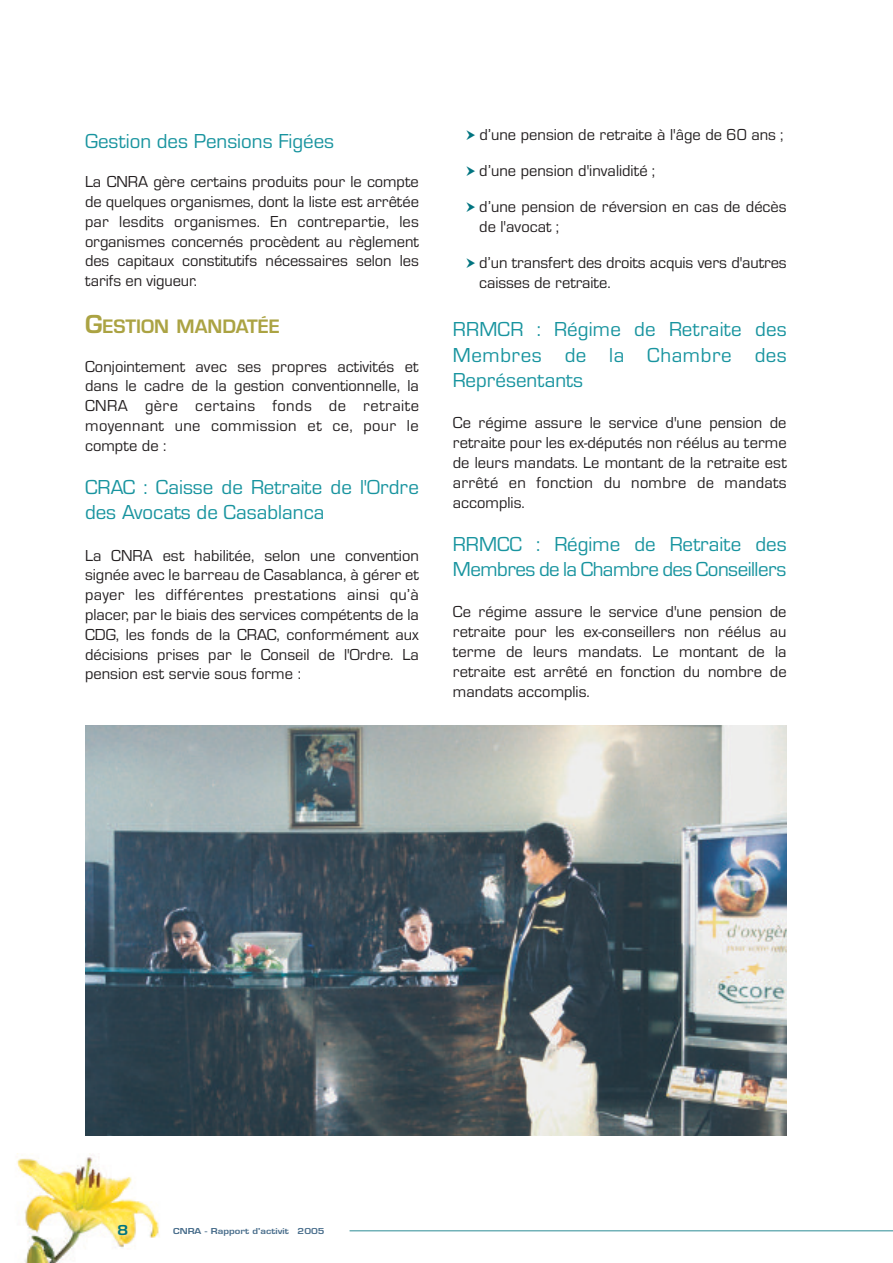
<style>
.page{position:relative;width:893px;height:1263px;background:#fff}
.page>*{position:absolute;margin:0;border:0;box-sizing:border-box;transform-origin:0 0}
.t1{font:21px/25.2px "Eurostile T";color:#18949f}
.t2{font:21px/25.2px "Eurostile T";letter-spacing:-.025em;color:#18949f}
.t3{font:700 20.25px "Eurostile T";color:#aba343}
.t4{font:16.5px/19.8px "Eurostile T";color:#231f20;text-align:justify}
.t5{font:700 15px "Eurose";color:#007480}
.t6{font:700 9px "Eurose";color:#486d8b}
.s1{font-size:27px}
</style>
<div class="page">
<img style="left:17px;top:1153px;width:143px;height:110px">
<hr style="left:350px;top:1230px;width:543px;height:1px;background:#007480">
<img style="left:85px;top:726px;width:702px;height:409px">
<p class="t1" style="left:85px;top:129px;width:251px">Gestion des Pensions Figées</p>
<p class="t4" style="left:85px;top:172px;width:335px">La CNRA gère certains produits pour le compte de quelques organismes, dont la liste est arrêtée par lesdits organismes. En contrepartie, les organismes concernés procèdent au règlement des capitaux constitutifs nécessaires selon les tarifs en vigueur.</p>
<p class="t3" style="left:85px;top:314px;width:196px"><span class="s1">G</span>ESTION MANDATÉE</p>
<p class="t4" style="left:85px;top:356px;width:336px">Conjointement avec ses propres activités et dans le cadre de la gestion conventionnelle, la CNRA gère certains fonds de retraite moyennant une commission et ce, pour le compte de :</p>
<p class="t1" style="left:85px;top:474px;width:335px">CRAC : Caisse de Retraite de l'Ordre des Avocats de Casablanca</p>
<p class="t4" style="left:85px;top:545px;width:335px">La CNRA est habilitée, selon une convention signée avec le barreau de Casablanca, à gérer et payer les différentes prestations ainsi qu’à placer, par le biais des services compétents de la CDG, les fonds de la CRAC, conformément aux décisions prises par le Conseil de l'Ordre. La pension est servie sous forme :</p>
<p class="t4" style="left:479px;top:117px;width:309px;line-height:36px;text-align:left">d’une pension de retraite à l'âge de 60 ans ; d’une pension d'invalidité ;<br>d’une pension de réversion en cas de décès</p>
<p class="t4" style="left:479px;top:208px;width:309px;line-height:36px">de l'avocat ;<br>d’un transfert des droits acquis vers d'autres</p>
<p class="t4" style="left:479px;top:272px;width:133px">caisses de retraite.</p>
<p class="t1" style="left:453px;top:317px;width:336px;text-align:justify">RRMCR : Régime de Retraite des Membres de la Chambre des Représentants</p>
<p class="t4" style="left:453px;top:413px;width:335px">Ce régime assure le service d'une pension de retraite pour les ex-députés non réélus au terme de leurs mandats. Le montant de la retraite est arrêté en fonction du nombre de mandats accomplis.</p>
<p class="t2" style="left:453px;top:531px;width:335px">RRMCC : Régime de Retraite des<br>Membres de la Chambre des Conseillers</p>
<p class="t4" style="left:453px;top:602px;width:335px">Ce régime assure le service d'une pension de retraite pour les ex-conseillers non réélus au terme de leurs mandats. Le montant de la retraite est arrêté en fonction du nombre de mandats accomplis.</p>
<p class="t5" style="left:117px;top:1225px;width:13px">8</p>
<p class="t6" style="left:173px;top:1227px;width:100px">CNRA - Rapport d'ac</p>
<p class="t6" style="left:298px;top:1227px;width:22px">200</p>
</div>
